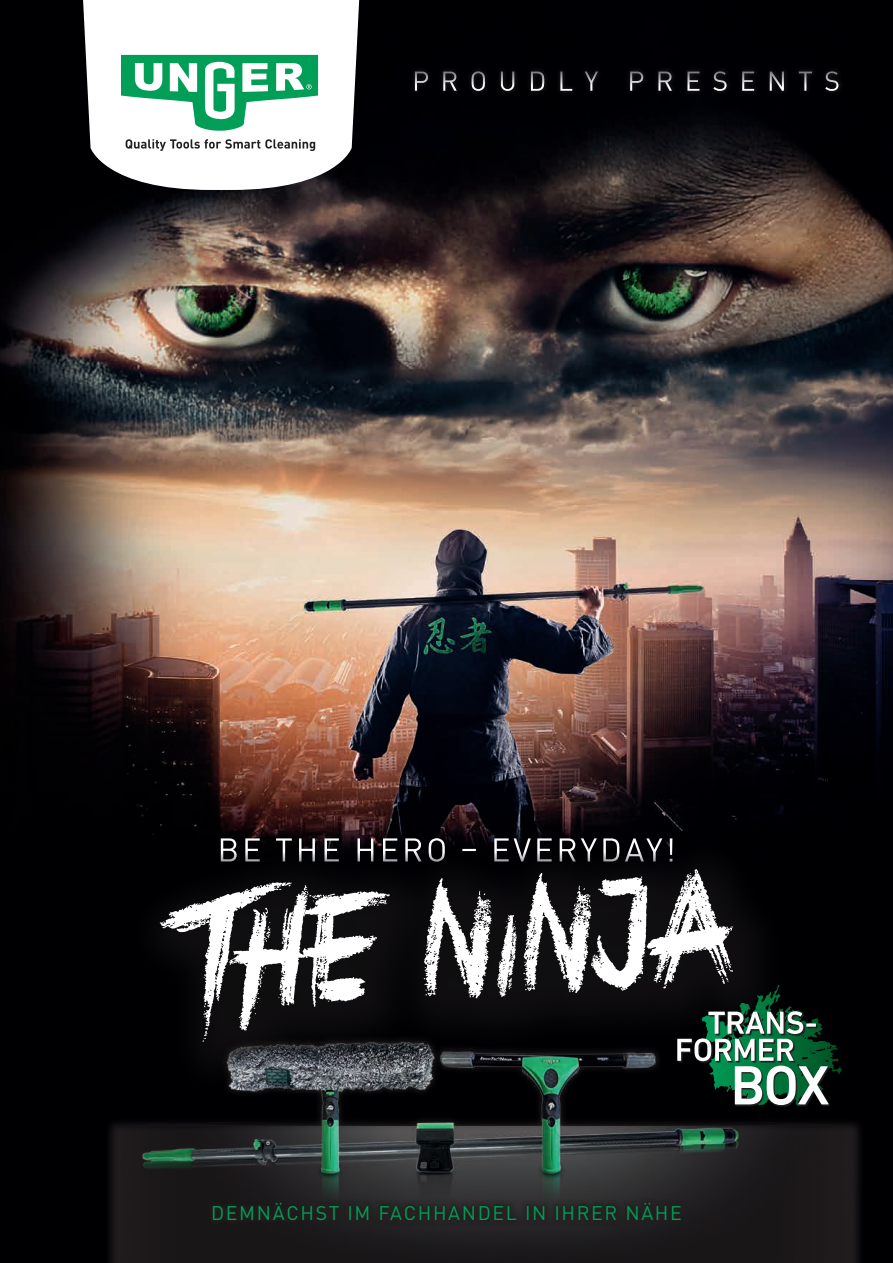
<style>
.page{position:relative;width:893px;height:1263px;background:#fff}
.page>*{position:absolute;margin:0;border:0;box-sizing:border-box;transform-origin:0 0}
.t1{font:160.65px "Crimes Times Six";color:#fff}
.t2{font:32.4px "DIN Pro";letter-spacing:.09em;color:#fff}
.t3{font:27px "DIN Pro";color:#fff}
.t4{font:19.5px "DIN Pro";letter-spacing:.085em;color:#009e57}
</style>
<div class="page">
<img style="left:0;top:0;width:893px;height:1263px">
<img style="left:112px;top:845px;width:745px;height:418px">
<div style="left:124px;top:834px;width:666px;height:264px;background:#231f20;opacity:.46"></div>
<svg style="left:735px;top:1066px;width:95px;height:41px"></svg>
<svg style="left:677px;top:986px;width:152px;height:119px"></svg>
<svg style="left:83px;top:0;width:276px;height:190px"></svg>
<svg style="left:121px;top:55px;width:197px;height:76px"></svg>
<svg style="left:126px;top:139px;width:189px;height:12px"></svg>
<div style="left:207px;top:1197px;width:480px;height:29px;background:#231f20"></div>
<div style="left:409px;top:65px;width:435px;height:32px;background:#231f20;opacity:.7"></div>
<h3 class="t3" style="left:412px;top:63px;width:429px">P R O U D L Y P R E S E N T S</h3>
<h2 class="t2" style="left:217px;top:828px;width:460px">BE THE HERO – EVERYDAY!</h2>
<h1 class="t1" style="left:173px;top:882px;width:559px;rotate:-3deg">THE NINJA</h1>
<p class="t4" style="left:211px;top:1200px;width:472px">DEMNÄCHST IM FACHHANDEL IN IHRER NÄHE</p>
</div>
